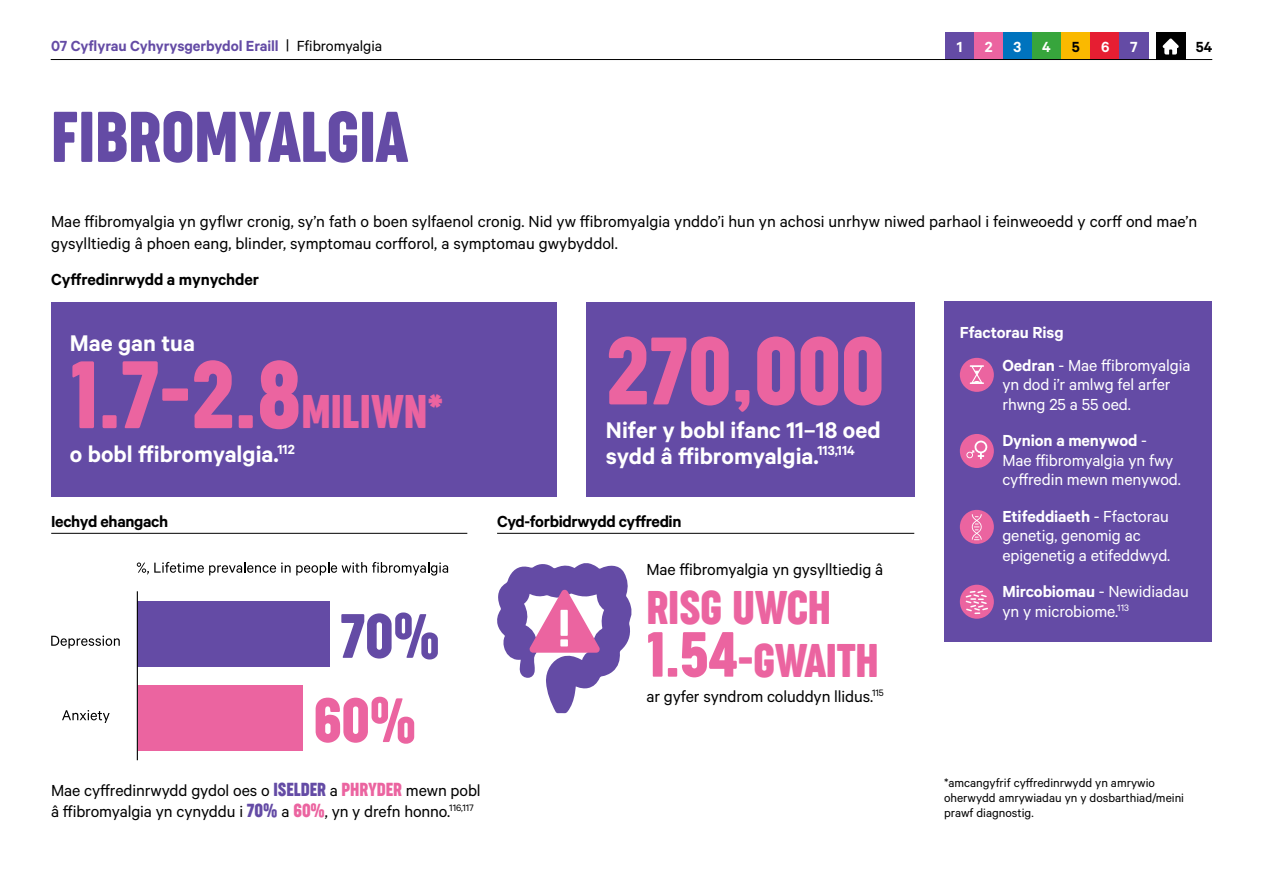
<style>
.page{position:relative;width:1263px;height:893px;background:#fff}
.page>*{position:absolute;margin:0;border:0;box-sizing:border-box;transform-origin:0 0}
.t1{font:90px "Versus Arthritis Display";color:#eb64a0}
.t2{font:67.5px "Versus Arthritis Display";color:#644ba5}
.t3{font:58.8px "Versus Arthritis Display";color:#644ba5}
.t4{font:58.8px "Versus Arthritis Display";color:#eb64a0}
.t5{font:45px/52.5px "Versus Arthritis Display";color:#eb64a0}
.t6{font:600 25.5px/25.5px "Calibre";color:#fff}
.t7{font:18px/21.6px "Calibre";color:#000}
.t8{font:18px/19.5px "Calibre";letter-spacing:-.005em;color:#fff}
.t9{font:600 18px "Calibre";letter-spacing:-.02em;color:#000}
.t10{font:600 18px/32.2px "Calibre";letter-spacing:-.005em;color:#fff}
.t11{font:18px "Versus Arthritis Display";color:#eb64a0}
.t12{font:600 16.5px "Calibre";letter-spacing:-.005em;color:#644ba5}
.t13{font:600 16.5px "Calibre";color:#fff}
.t14{font:600 16.5px "Calibre";color:#000}
.t15{font:13.5px/15px "Calibre";color:#000}
.s1{font-weight:400;color:#000}
.s2{font-size:45px}
.s3{font-family:"Versus Arthritis Display";color:#644ba5}
.s4{font-family:"Calibre";color:#000}
.s5{font-family:"Versus Arthritis Display";color:#eb64a0}
.s6{font-size:60px}
.s7{font-weight:400}
.s8{font-weight:600}
</style>
<div class="page">
<div style="left:945px;top:32px;width:29px;height:28px;background:#644ba5"></div>
<div style="left:974px;top:32px;width:29px;height:28px;background:#eb64a0"></div>
<div style="left:1156px;top:32px;width:29px;height:28px;background:#000"></div>
<svg style="left:1162px;top:38px;width:17px;height:17px"></svg>
<div style="left:1003px;top:32px;width:30px;height:28px;background:#0073be"></div>
<div style="left:1032px;top:32px;width:30px;height:28px;background:#37a53c"></div>
<div style="left:1061px;top:32px;width:29px;height:28px;background:#fab900"></div>
<div style="left:1090px;top:32px;width:30px;height:28px;background:#e61e32"></div>
<div style="left:1119px;top:32px;width:30px;height:28px;background:#644ba5"></div>
<hr style="left:51px;top:59px;width:1161px;height:1px;background:#000">
<svg style="left:497px;top:563px;width:134px;height:150px"></svg>
<svg style="left:137px;top:562px;width:311px;height:14px"></svg>
<svg style="left:51px;top:635px;width:69px;height:13px"></svg>
<svg style="left:62px;top:710px;width:48px;height:13px"></svg>
<div style="left:137px;top:601px;width:193px;height:66px;background:#644ba5"></div>
<div style="left:138px;top:685px;width:165px;height:66px;background:#eb64a0"></div>
<div style="left:51px;top:302px;width:505px;height:195px;background:#644ba5"></div>
<div style="left:586px;top:302px;width:328px;height:195px;background:#644ba5"></div>
<div style="left:944px;top:301px;width:268px;height:341px;background:#644ba5"></div>
<div style="left:960px;top:358px;width:34px;height:34px;background:#eb64a0;border-radius:50%"></div>
<svg style="left:970px;top:365px;width:14px;height:19px"></svg>
<div style="left:960px;top:434px;width:34px;height:34px;background:#eb64a0;border-radius:50%"></div>
<svg style="left:966px;top:440px;width:21px;height:19px"></svg>
<div style="left:960px;top:510px;width:34px;height:34px;background:#eb64a0;border-radius:50%"></div>
<svg style="left:971px;top:514px;width:11px;height:26px"></svg>
<div style="left:960px;top:585px;width:34px;height:34px;background:#eb64a0;border-radius:50%"></div>
<svg style="left:964px;top:589px;width:25px;height:25px"></svg>
<hr style="left:51px;top:533px;width:416px;height:1px;background:#000">
<hr style="left:497px;top:533px;width:417px;height:1px;background:#000">
<hr style="left:137px;top:591px;width:1px;height:169px;background:#000">
<p class="t12" style="left:51px;top:36px;width:333px">07 Cyflyrau Cyhyrysgerbydol Eraill <span class="s1">| Ffibromyalgia</span></p>
<h2 class="t2" style="left:51px;top:99px;width:59px">FIBROMYALGIA</h2>
<p class="t13" style="left:957px;top:37px;width:7px">1</p>
<p class="t13" style="left:985px;top:37px;width:38px">2 3</p>
<p class="t13" style="left:1042px;top:37px;width:10px">4</p>
<p class="t14" style="left:1072px;top:37px;width:10px">5</p>
<p class="t13" style="left:1101px;top:37px;width:10px">6</p>
<p class="t13" style="left:1130px;top:37px;width:9px">7</p>
<p class="t14" style="left:1196px;top:37px;width:18px">54</p>
<p class="t7" style="left:51px;top:210px;width:1147px">Mae ffibromyalgia yn gyflwr cronig, sy’n fath o boen sylfaenol cronig. Nid yw ffibromyalgia ynddo’i hun yn achosi unrhyw niwed parhaol i feinweoedd y corff ond mae’n gysylltiedig â phoen eang, blinder, symptomau corfforol, a symptomau gwybyddol.</p>
<p class="t9" style="left:51px;top:269px;width:209px">Cyffredinrwydd a mynychder</p>
<h3 class="t6" style="left:70px;top:330px;width:127px">Mae gan tua</h3>
<h1 class="t1" style="left:70px;top:344px;width:253px">1.7-2.8<span class="s2">MILIWN</span></h1>
<h3 class="t5" style="left:427px;top:386px;width:18px">*</h3>
<h3 class="t6" style="left:70px;top:441px;width:227px">o bobl ffibromyalgia.<sup>112</sup></h3>
<h1 class="t1" style="left:606px;top:320px;width:280px">270,000</h1>
<h3 class="t6" style="left:606px;top:417px;width:276px">Nifer y bobl ifanc 11–18 oed sydd â ffibromyalgia.<sup>113,114</sup></h3>
<p class="t9" style="left:51px;top:510px;width:118px">Iechyd ehangach</p>
<p class="t9" style="left:497px;top:510px;width:186px">Cyd-forbidrwydd cyffredin</p>
<h3 class="t3" style="left:340px;top:603px;width:101px">70%</h3>
<h3 class="t4" style="left:314px;top:687px;width:104px">60%</h3>
<p class="t7" style="left:51px;top:779px;width:231px">Mae cyffredinrwydd gydol oes o <span class="s3">ISELDER</span></p>
<p class="t11" style="left:330px;top:779px;width:30px"><span class="s4">a</span> PHRYDER</p>
<p class="t7" style="left:51px;top:779px;width:431px;line-height:21px;text-indent:355px">mewn pobl â ffibromyalgia yn cynyddu i <span class="s3">70%</span> a <span class="s5">60%</span>, yn y drefn honno.<sup>116,117</sup></p>
<p class="t7" style="left:646px;top:558px;width:238px">Mae ffibromyalgia yn gysylltiedig â</p>
<h3 class="t5" style="left:646px;top:582px;width:20px">RISG</h3>
<h3 class="t5" style="left:646px;top:582px;width:129px;text-indent:86px">UWCH<br><span class="s6">1.54</span>-GWAITH</h3>
<p class="t7" style="left:646px;top:685px;width:239px">ar gyfer syndrom coluddyn llidus.<sup>115</sup></p>
<p class="t10" style="left:1002px;top:316px;width:190px;text-indent:-43px">Ffactorau Risg<br>Oedran <span class="s7">- Mae ffibromyalgia</span></p>
<p class="t8" style="left:1002px;top:374px;width:170px">yn dod i’r amlwg fel arfer rhwng 25 a 55 oed.</p>
<p class="t8" style="left:1002px;top:430px;width:180px"><span class="s8">Dynion a menywod</span> -<br>Mae ffibromyalgia yn fwy cyffredin mewn menywod.</p>
<p class="t8" style="left:1002px;top:506px;width:169px"><span class="s8">Etifeddiaeth</span> - Ffactorau genetig, genomig ac epigenetig a etifeddwyd.</p>
<p class="t8" style="left:1002px;top:581px;width:188px"><span class="s8">Mircobiomau</span> - Newidiadau yn y microbiome.<sup>113</sup></p>
<p class="t15" style="left:944px;top:775px;width:242px">*amcangyfrif cyffredinrwydd yn amrywio oherwydd amrywiadau yn y dosbarthiad/meini prawf diagnostig.</p>
</div>
